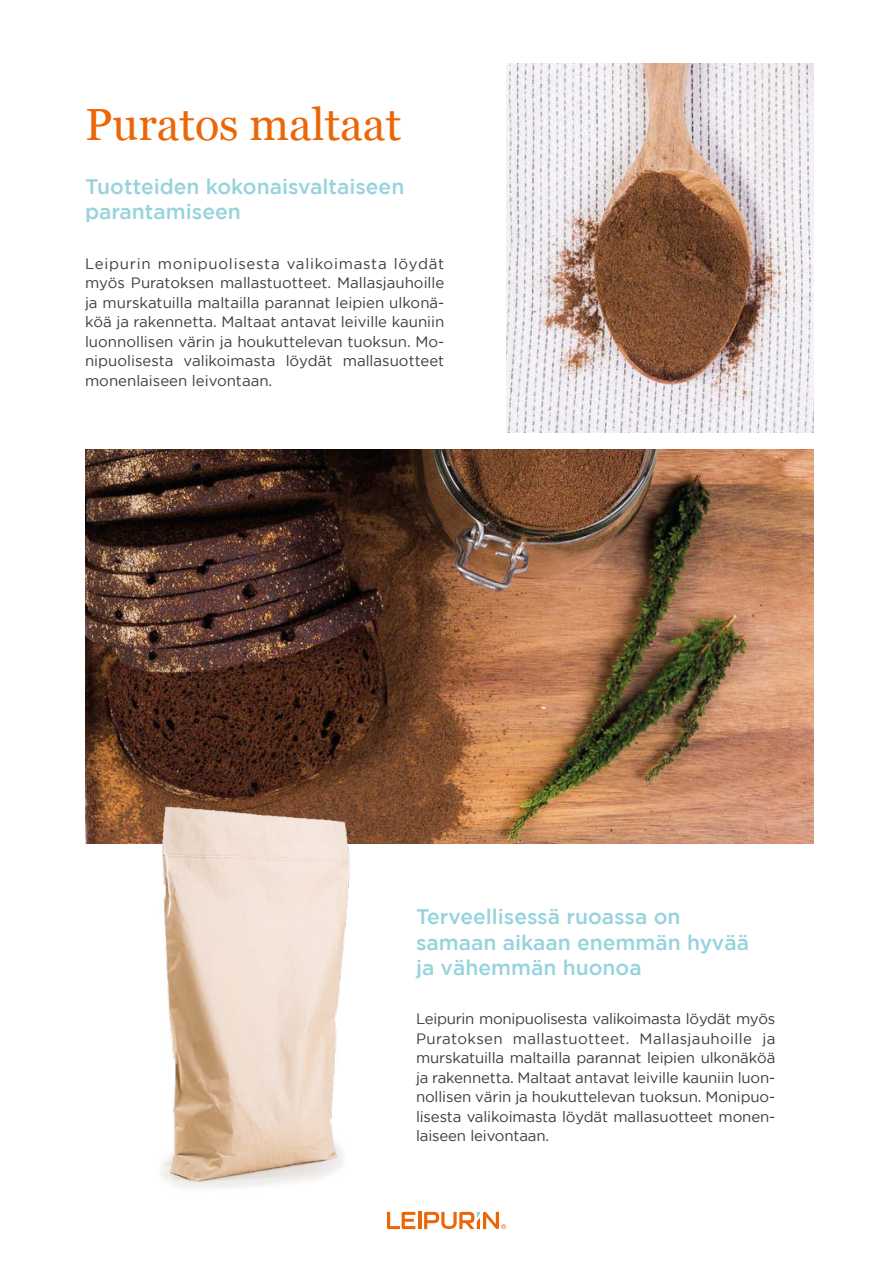
<style>
.page{position:relative;width:893px;height:1263px;background:#fff}
.page>*{position:absolute;margin:0;border:0;box-sizing:border-box;transform-origin:0 0}
.t1{font:45px "Georgia";color:#ec6608}
.t2{font:500 21px/25.5px "Gotham";color:#96d3dd}
.t3{font:15px/19.5px "Gotham";letter-spacing:-.01em;color:#3c3c3b;text-align:justify}
</style>
<div class="page">
<img style="left:506px;top:64px;width:308px;height:369px">
<img style="left:85px;top:450px;width:729px;height:393px">
<hr style="left:418px;top:1212px;width:3px;height:17px;background:#ec6608">
<svg style="left:387px;top:1212px;width:28px;height:17px"></svg>
<svg style="left:424px;top:1212px;width:82px;height:17px"></svg>
<img style="left:85px;top:723px;width:326px;height:504px">
<h1 class="t1" style="left:85px;top:92px;width:318px">Puratos maltaat</h1>
<h2 class="t2" style="left:85px;top:173px;width:321px">Tuotteiden kokonaisvaltaiseen parantamiseen</h2>
<p class="t3" style="left:85px;top:253px;width:361px">Leipurin monipuolisesta valikoimasta löydät myös Puratoksen mallastuotteet. Mallasjauhoille ja murskatuilla maltailla parannat leipien ulkonä&shy;köä ja rakennetta. Maltaat antavat leiville kauniin luonnollisen värin ja houkuttelevan tuoksun. Mo&shy;nipuolisesta valikoimasta löydät mallasuotteet monenlaiseen leivontaan.</p>
<h2 class="t2" style="left:416px;top:904px;width:335px">Terveellisessä ruoassa on samaan aikaan enemmän hyvää ja vähemmän huonoa</h2>
<p class="t3" style="left:416px;top:1009px;width:361px">Leipurin monipuolisesta valikoimasta löydät myös Puratoksen mallastuotteet. Mallasjauhoille ja murskatuilla maltailla parannat leipien ulkonäköä ja rakennetta. Maltaat antavat leiville kauniin luon&shy;nollisen värin ja houkuttelevan tuoksun. Monipuo&shy;lisesta valikoimasta löydät mallasuotteet monen&shy;laiseen leivontaan.</p>
</div>
